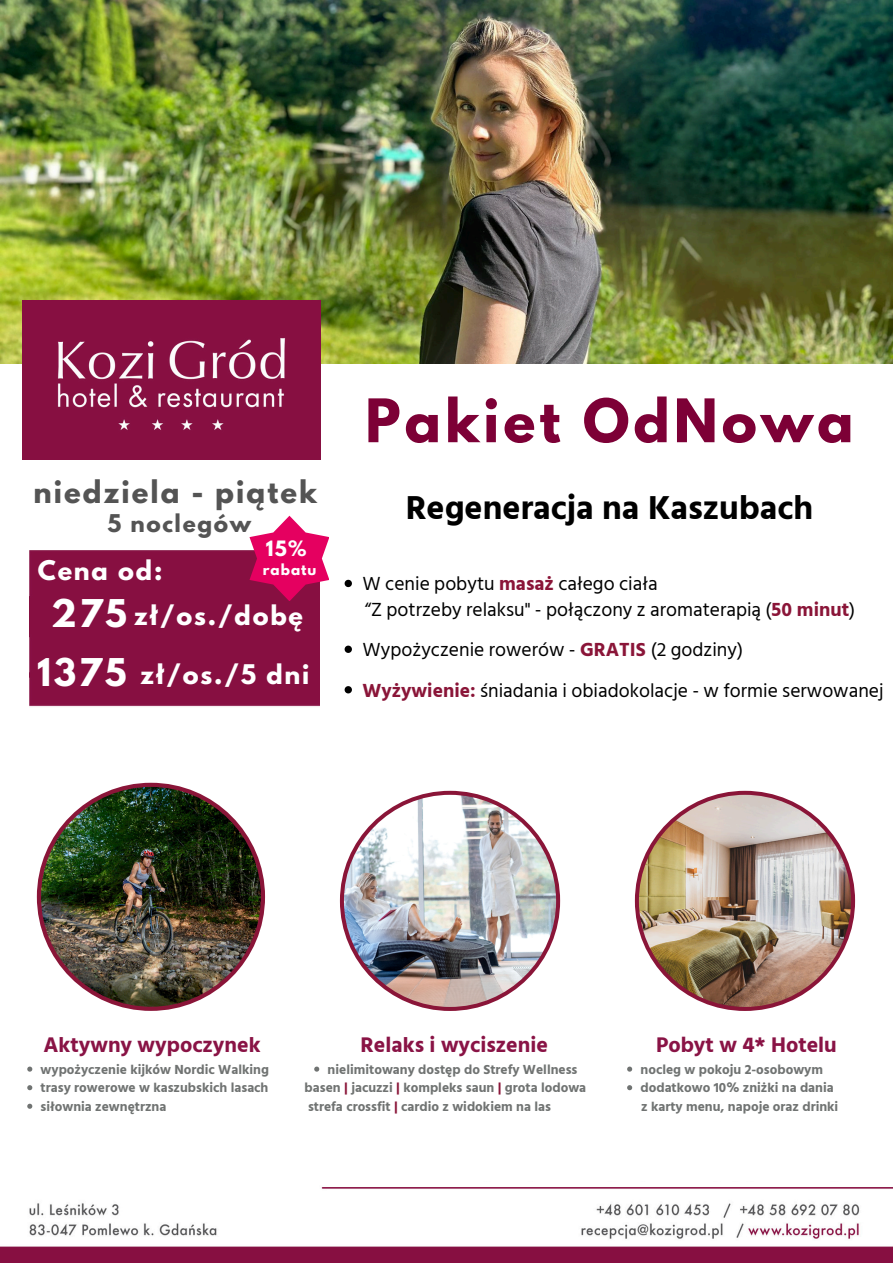
<style>
.page{position:relative;width:893px;height:1263px;background:#fff}
.page>*{position:absolute;margin:0;border:0;box-sizing:border-box;transform-origin:0 0}
.t1{font:700 53.18px "League Spartan";letter-spacing:.075em;color:#7d0036}
.t2{font:700 34.05px "Hind Siliguri";color:#000}
.t3{font:700 33.9px "League Spartan";letter-spacing:.075em;color:#fff}
.t4{font:700 27.6px "League Spartan";letter-spacing:.075em;color:#545454}
.t5{font:700 24px "League Spartan";letter-spacing:.075em;color:#fff}
.t6{font:700 21.75px "Hind Siliguri";color:#891345}
.t7{font:700 21.67px "League Spartan";letter-spacing:.075em;color:#545454}
.t8{font:19.5px "Hind Siliguri";color:#000}
.t9{font:700 18.75px "League Spartan";color:#fff}
.t10{font:700 13.5px/18.6px "Hind Siliguri";color:#707372}
.t11{font:700 13.5px "League Spartan";letter-spacing:.075em;color:#fff}
.s1{font-weight:700;color:#8a1538}
.s2{color:#8a1538}
</style>
<div class="page">
<img style="left:0;top:1187px;width:893px;height:76px">
<img style="left:0;top:0;width:893px;height:363px">
<img style="left:22px;top:301px;width:298px;height:159px">
<div style="left:30px;top:550px;width:290px;height:157px;background:#870f41"></div>
<img style="left:37px;top:783px;width:228px;height:228px">
<img style="left:340px;top:791px;width:220px;height:220px">
<img style="left:635px;top:791px;width:220px;height:220px">
<svg style="left:249px;top:516px;width:80px;height:85px"></svg>
<svg style="left:27px;top:1066px;width:5px;height:6px"></svg>
<svg style="left:27px;top:1085px;width:5px;height:5px"></svg>
<svg style="left:27px;top:1104px;width:5px;height:5px"></svg>
<svg style="left:314px;top:1066px;width:5px;height:6px"></svg>
<svg style="left:627px;top:1066px;width:5px;height:6px"></svg>
<svg style="left:627px;top:1085px;width:5px;height:5px"></svg>
<svg style="left:345px;top:580px;width:7px;height:7px"></svg>
<svg style="left:345px;top:646px;width:7px;height:7px"></svg>
<svg style="left:345px;top:686px;width:7px;height:7px"></svg>
<h4 class="t4" style="left:34px;top:478px;width:285px">niedziela - piątek</h4>
<h4 class="t7" style="left:107px;top:513px;width:145px">5 noclegów</h4>
<h2 class="t5" style="left:38px;top:558px;width:126px">Cena od:</h2>
<h6 class="t9" style="left:266px;top:539px;width:42px">15%</h6>
<h6 class="t11" style="left:263px;top:563px;width:55px">rabatu</h6>
<h2 class="t3" style="left:51px;top:597px;width:77px">275</h2>
<p class="t5" style="left:134px;top:603px;width:170px">zł/os./dobę</p>
<p class="t3" style="left:37px;top:656px;width:91px">1375</p>
<h4 class="t5" style="left:140px;top:663px;width:170px">zł/os./5 dni</h4>
<h1 class="t1" style="left:365px;top:394px;width:490px">Pakiet OdNowa</h1>
<h4 class="t2" style="left:406px;top:488px;width:409px">Regeneracja na Kaszubach</h4>
<p class="t8" style="left:362px;top:572px;width:296px">W cenie pobytu <span class="s1">masaż</span> całego ciała</p>
<p class="t8" style="left:365px;top:598px;width:492px">“Z potrzeby relaksu" - połączony z aromaterapią (<span class="s1">50 minut</span>)</p>
<h6 class="t8" style="left:362px;top:638px;width:382px">Wypożyczenie rowerów - <span class="s1">GRATIS</span> (2 godziny)</h6>
<p class="t8" style="left:362px;top:679px;width:522px"><span class="s1">Wyżywienie:</span> śniadania i obiadokolacje - w formie serwowanej</p>
<p class="t6" style="left:44px;top:1032px;width:219px">Aktywny wypoczynek</p>
<h5 class="t10" style="left:41px;top:1060px;width:230px">wypożyczenie kijków Nordic Walking</h5>
<p class="t10" style="left:41px;top:1078px;width:229px">trasy rowerowe w kaszubskich lasach</p>
<p class="t10" style="left:41px;top:1097px;width:127px">siłownia zewnętrzna</p>
<h4 class="t6" style="left:360px;top:1032px;width:189px">Relaks i wyciszenie</h4>
<p class="t10" style="left:327px;top:1060px;width:251px">nielimitowany dostęp do Strefy Wellness</p>
<h4 class="t10" style="left:305px;top:1078px;width:283px">basen <span class="s2">|</span> jacuzzi <span class="s2">|</span> kompleks saun <span class="s2">|</span> grota lodowa strefa crossfit <span class="s2">|</span> cardio z widokiem na las</h4>
<p class="t6" style="left:656px;top:1032px;width:182px">Pobyt w 4* Hotelu</p>
<p class="t10" style="left:640px;top:1060px;width:184px">nocleg w pokoju 2-osobowym</p>
<p class="t10" style="left:640px;top:1078px;width:195px">dodatkowo 10% zniżki na dania</p>
<p class="t10" style="left:641px;top:1097px;width:199px">z karty menu, napoje oraz drinki</p>
</div>
